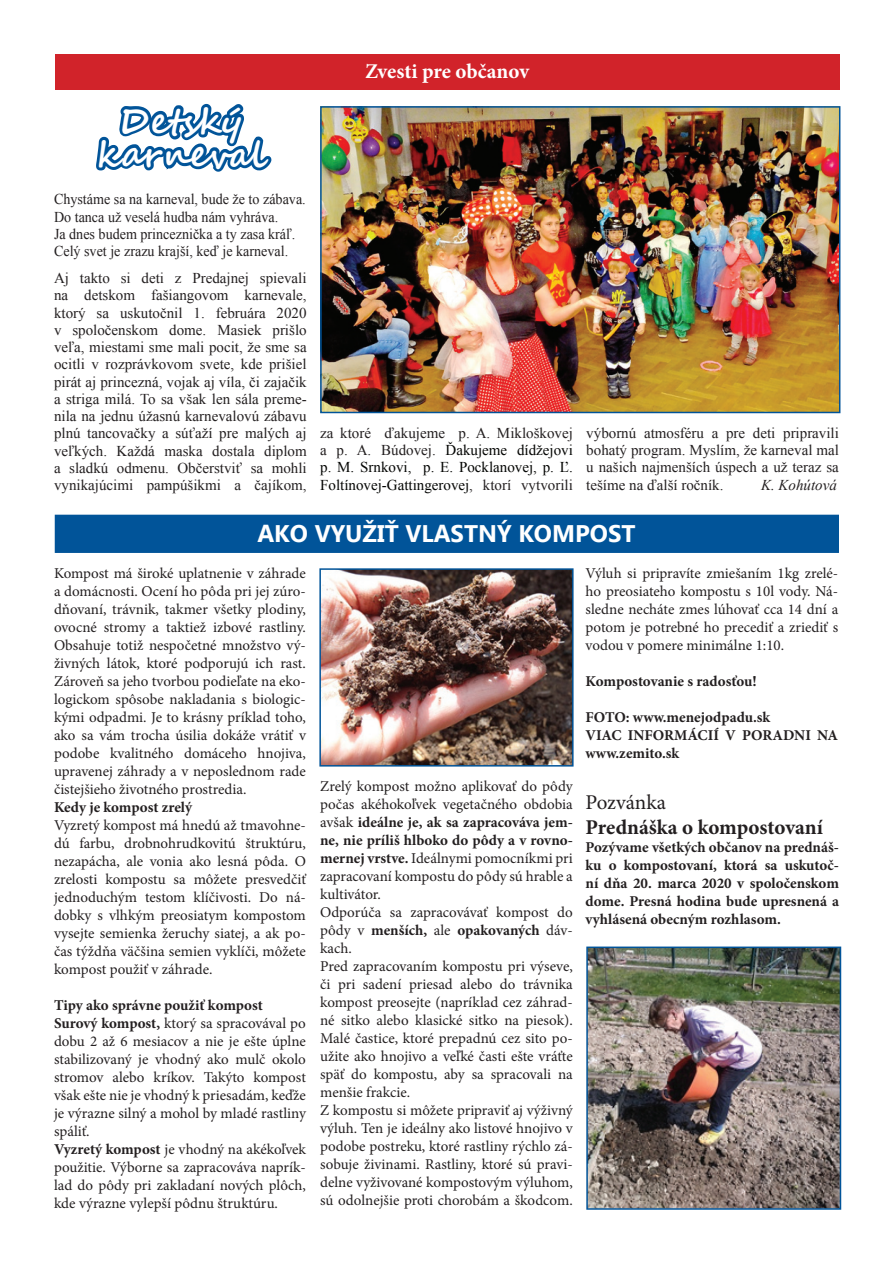
<style>
.page{position:relative;width:893px;height:1263px;background:#fff}
.page>*{position:absolute;margin:0;border:0;box-sizing:border-box;transform-origin:0 0}
.t1{font:700 36px/33px "Segoe Script";color:#fff;text-align:center}
.t2{font:700 24px "Ebrima";color:#fff}
.t3{font:700 21px "Minion Pro";color:#231f20}
.t4{font:700 21px "Minion Pro";letter-spacing:-.005em;color:#fff}
.t5{font:21px "Minion Pro";color:#231f20}
.t6{font:15px/18px "Minion Pro";color:#231f20;text-align:justify}
.t7{font:15px/17.2px "Times New Roman";color:#231f20;text-align:justify}
.t8{font:700 15px/18px "Minion Pro";color:#231f20}
.t9{font:15px/17.2px "Times New Roman";color:#231f20;scale:.94 1}
.t10{font:15px/17.2px "Times New Roman";color:#040503;text-align:justify}
.t11{font:italic 15px "Times New Roman";color:#231f20}
.s1{color:#231f20}
.s2{font-weight:700}
</style>
<div class="page">
<div style="left:55px;top:54px;width:785px;height:36px;background:#d1232a"></div>
<svg style="left:96px;top:103px;width:176px;height:69px"></svg>
<img style="left:323px;top:109px;width:514px;height:301px">
<div style="left:320px;top:106px;width:520px;height:307px;border:2px solid #015499"></div>
<div style="left:55px;top:515px;width:784px;height:38px;background:#015499;border:2px solid #015499"></div>
<img style="left:589px;top:949px;width:249px;height:258px">
<div style="left:586px;top:946px;width:255px;height:264px;border:2px solid #015499"></div>
<img style="left:322px;top:571px;width:249px;height:192px">
<div style="left:319px;top:568px;width:255px;height:198px;border:2px solid #015499"></div>
<h1 class="t1" style="left:96px;top:105px;width:171px">Detský karneval</h1>
<p class="t9" style="left:54px;top:190px;width:269px">Chystáme sa na karneval, bude že to zábava.<br>Do tanca už veselá hudba nám vyhráva.<br>Ja dnes budem princeznička a ty zasa kráľ.<br>Celý svet je zrazu krajší, keď je karneval.</p>
<p class="t7" style="left:54px;top:269px;width:254px">Aj takto si deti z Predajnej spievali na detskom fašiangovom karnevale, ktorý sa uskutočnil 1. februára 2020 v spoločenskom dome. Masiek prišlo veľa, miestami sme mali pocit, že sme sa ocitli v rozprávkovom svete, kde prišiel pirát aj princezná, vojak aj víla, či zajačik a striga milá. To sa však len sála preme&shy;nila na jednu úžasnú karnevalovú zábavu plnú tancovačky a súťaží pre malých aj veľkých. Každá maska dostala diplom a sladkú odmenu. Občerstviť sa mohli vynikajúcimi pampúšikmi a čajíkom,</p>
<h3 class="t4" style="left:365px;top:57px;width:165px">Zvesti pre občanov</h3>
<p class="t10" style="left:320px;top:424px;width:254px"><span class="s1">za ktoré ďakujeme p. A. Mikloškovej a p. A. Búdovej.</span> Ďakujeme dídžejovi p. M. Srnkovi, p. E. Pocklanovej, p. Ľ.<br>Foltínovej-Gattingerovej<span class="s1">, ktorí vytvorili</span></p>
<p class="t7" style="left:586px;top:424px;width:254px">výbornú atmosféru a pre deti pripravili bohatý program. Myslím, že karneval mal u našich najmenších úspech a už teraz sa tešíme na ďalší ročník.</p>
<p class="t11" style="left:761px;top:474px;width:77px">K. Kohútová</p>
<h2 class="t2" style="left:257px;top:516px;width:379px">AKO VYUŽIŤ VLASTNÝ KOMPOST</h2>
<p class="t6" style="left:54px;top:564px;width:253px">Kompost má široké uplatnenie v záhrade a domácnosti. Ocení ho pôda pri jej zúro&shy;dňovaní, trávnik, takmer všetky plodiny, ovocné stromy a taktiež izbové rastliny.<br>Obsahuje totiž nespočetné množstvo vý&shy;živných látok, ktoré podporujú ich rast.<br>Zároveň sa jeho tvorbou podieľate na eko&shy;logickom spôsobe nakladania s biologic&shy;kými odpadmi. Je to krásny príklad toho, ako sa vám trocha úsilia dokáže vrátiť v podobe kvalitného domáceho hnojiva, upravenej záhrady a v neposlednom rade čistejšieho životného prostredia.</p>
<p class="t8" style="left:54px;top:798px;width:140px">Kedy je kompost zrelý</p>
<p class="t6" style="left:54px;top:816px;width:253px">Vyzretý kompost má hnedú až tmavohne&shy;dú farbu, drobnohrudkovitú štruktúru, nezapácha, ale vonia ako lesná pôda. O zrelosti kompostu sa môžete presvedčiť jednoduchým testom klíčivosti. Do ná&shy;dobky s vlhkým preosiatym kompostom vysejte semienka žeruchy siatej, a ak po&shy;čas týždňa väčšina semien vyklíči, môžete kompost použiť v záhrade.</p>
<p class="t6" style="left:54px;top:996px;width:253px;text-align:left"><span class="s2">Tipy ako správne použiť kompost Surový kompost,</span> ktorý sa spracovával po dobu 2 až 6 mesiacov a nie je ešte úplne stabilizovaný je vhodný ako mulč okolo stromov alebo kríkov. Takýto kompost však ešte nie je vhodný k priesadám, keďže je výrazne silný a mohol by mladé rastliny spáliť.<br><span class="s2">Vyzretý kompost</span> je vhodný na akékoľvek použitie. Výborne sa zapracováva naprík&shy;lad do pôdy pri zakladaní nových plôch, kde výrazne vylepší pôdnu štruktúru.</p>
<p class="t6" style="left:320px;top:777px;width:254px;text-align:left">Zrelý kompost možno aplikovať do pôdy počas akéhokoľvek vegetačného obdobia avšak <span class="s2">ideálne je, ak sa zapracováva jem&shy;ne, nie príliš hlboko do pôdy a v rovno&shy;mernej vrstve.</span> Ideálnymi pomocníkmi pri zapracovaní kompostu do pôdy sú hrable a kultivátor.<br>Odporúča sa zapracovávať kompost do pôdy v <span class="s2">menších,</span> ale <span class="s2">opakovaných</span> dáv&shy;kach.<br>Pred zapracovaním kompostu pri výseve, či pri sadení priesad alebo do trávnika kompost preosejte (napríklad cez záhrad&shy;né sitko alebo klasické sitko na piesok).<br>Malé častice, ktoré prepadnú cez sito po&shy;užite ako hnojivo a veľké časti ešte vráťte späť do kompostu, aby sa spracovali na menšie frakcie.<br>Z kompostu si môžete pripraviť aj výživný výluh. Ten je ideálny ako listové hnojivo v podobe postreku, ktoré rastliny rýchlo zá&shy;sobuje živinami. Rastliny, ktoré sú pravi&shy;delne vyživované kompostovým výluhom, sú odolnejšie proti chorobám a škodcom.</p>
<p class="t6" style="left:586px;top:564px;width:254px">Výluh si pripravíte zmiešaním 1kg zrelé&shy;ho preosiateho kompostu s 10l vody. Ná&shy;sledne necháte zmes lúhovať cca 14 dní a potom je potrebné ho precediť a zriediť s vodou v pomere minimálne 1:10.</p>
<p class="t8" style="left:586px;top:672px;width:173px">Kompostovanie s radosťou!</p>
<p class="t8" style="left:586px;top:708px;width:254px">FOTO: www.menejodpadu.sk<br>VIAC INFORMÁCIÍ V PORADNI NA www.zemito.sk</p>
<h3 class="t5" style="left:586px;top:788px;width:82px">Pozvánka</h3>
<h3 class="t3" style="left:586px;top:812px;width:239px">Prednáška o kompostovaní</h3>
<p class="t8" style="left:586px;top:838px;width:255px;text-align:justify">Pozývame všetkých občanov na prednáš&shy;ku o kompostovaní, ktorá sa uskutoč&shy;ní dňa 20. marca 2020 v spoločenskom dome. Presná hodina bude upresnená a vyhlásená obecným rozhlasom.</p>
</div>
